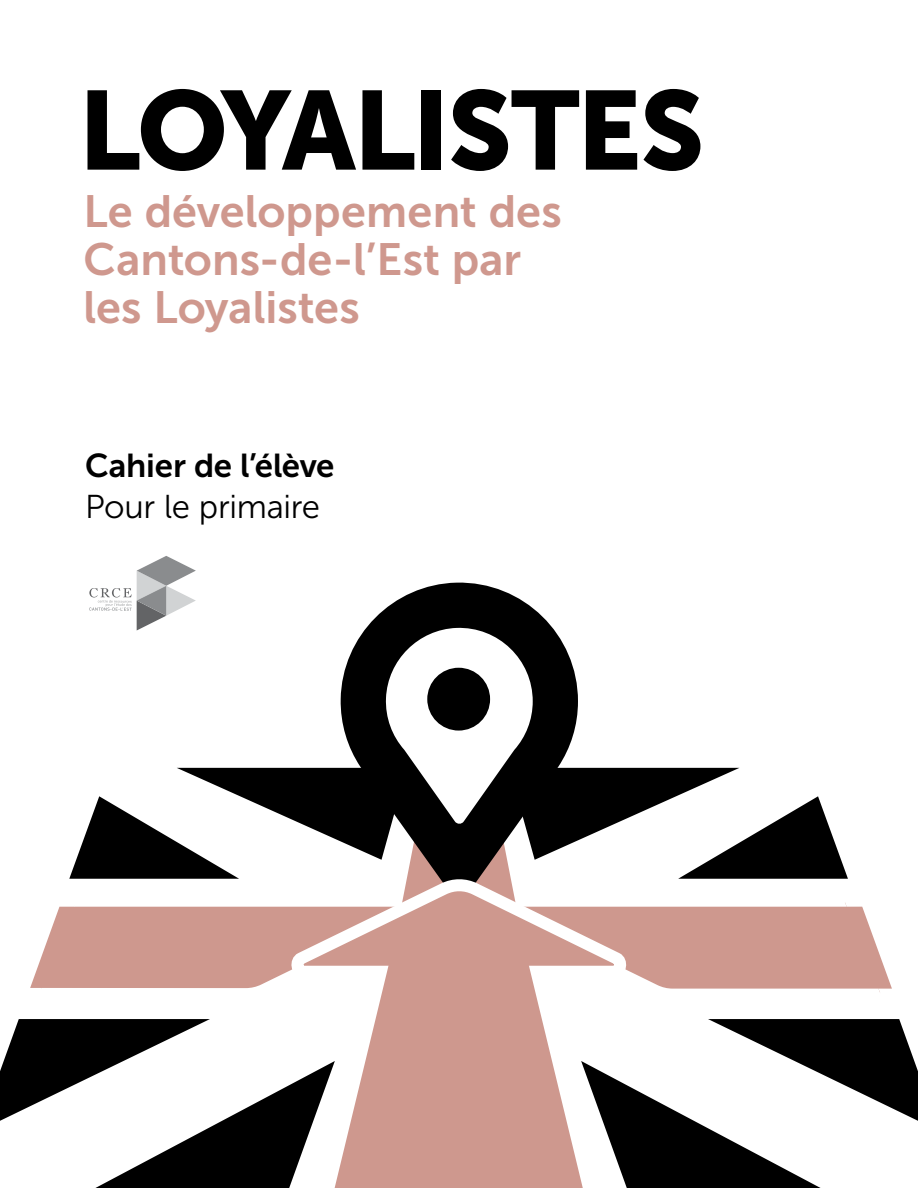
<style>
.page{position:relative;width:918px;height:1188px;background:#fff}
.page>*{position:absolute;margin:0;border:0;box-sizing:border-box;transform-origin:0 0}
.t1{font:111px "Museo Sans 900";letter-spacing:-.025em;color:#000}
.t2{font:45px/48px "Museo Sans 700";color:#cf988e}
.t3{font:33px "Museo Sans 700";letter-spacing:-.005em;color:#000}
.t4{font:33px "Museo Sans 300";letter-spacing:-.01em;color:#000}
</style>
<div class="page">
<svg style="left:0;top:1019px;width:331px;height:169px"></svg>
<svg style="left:586px;top:1019px;width:332px;height:169px"></svg>
<svg style="left:331px;top:998px;width:255px;height:190px;fill:#ce988e"></svg>
<svg style="left:30px;top:556px;width:862px;height:442px"></svg>
<h1 class="t1" style="left:78px;top:68px;width:628px">LOYALISTES</h1>
<p class="t2" style="left:84px;top:188px;width:480px">Le développement des<br>Cantons‑de‑l’Est par les Loyalistes</p>
<p class="t3" style="left:85px;top:447px;width:251px">Cahier de l’élève</p>
<p class="t4" style="left:85px;top:489px;width:236px">Pour le primaire</p>
</div>
